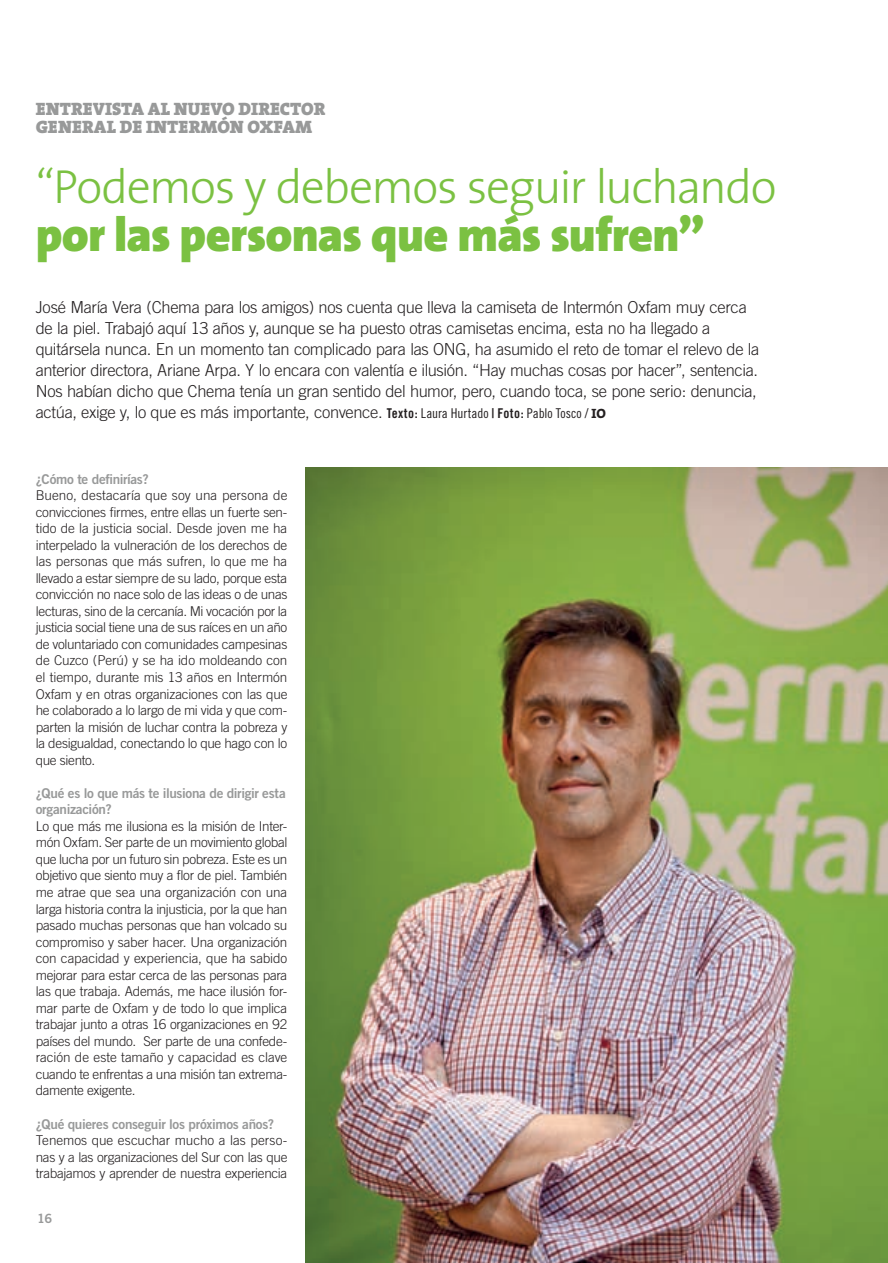
<style>
.page{position:relative;width:888px;height:1263px;background:#fff}
.page>*{position:absolute;margin:0;border:0;box-sizing:border-box;transform-origin:0 0}
.t1{font:300 48px "The Sans";letter-spacing:-.03em;color:#7bc142}
.t2{font:900 48px "The Sans";letter-spacing:-.015em;color:#7bc142}
.t3{font:900 18px "The Serif";letter-spacing:.005em;color:#989999}
.t4{font:300 16.5px/21px "Trade Gothic";letter-spacing:-.02em;color:#231f20}
.t5{font:300 13.5px/16.5px "Trade Gothic";letter-spacing:-.02em;color:#231f20;text-align:justify}
.t6{font:13.5px/16.5px "Trade Gothic Bold Two";letter-spacing:-.02em;color:#989999}
.t7{font:12.75px "Trade Gothic Bold Two";color:#989999}
.s1{font-family:"Trade Gothic Bold Cond Twenty";font-weight:400;font-size:13.5px}
.s2{font-family:"Trade Gothic Cond Eighteen";font-weight:400;font-size:13.5px}
.s3{font-family:"The Serif Extra Bold Caps";font-weight:400;font-size:13.5px}
</style>
<div class="page">
<img style="left:305px;top:467px;width:583px;height:795px">
<h2 class="t3" style="left:36px;top:93px;width:37px">ENTREV</h2>
<h2 class="t3" style="left:105px;top:93px;width:19px">ISTA</h2>
<h2 class="t3" style="left:148px;top:93px;width:53px">AL NUEV</h2>
<h2 class="t3" style="left:222px;top:93px;width:48px">O DIRECT</h2>
<h2 class="t3" style="left:301px;top:93px;width:25px">OR</h2>
<h2 class="t3" style="left:36px;top:111px;width:49px">GENERAL</h2>
<h2 class="t3" style="left:120px;top:111px;width:61px">DE INTERM</h2>
<h2 class="t3" style="left:217px;top:111px;width:70px">ÓN OXFAM</h2>
<h1 class="t1" style="left:36px;top:147px;width:742px">“Podemos y debemos seguir luchando</h1>
<h1 class="t2" style="left:36px;top:194px;width:671px">por las personas que más sufren”</h1>
<p class="t4" style="left:36px;top:297px;width:725px">José María Vera (Chema para los amigos) nos cuenta que lleva la camiseta de I ntermón Oxfam muy cerca de la piel. Trabajó aquí 13 años y, aunque se ha puesto otras camisetas encima, esta no ha llegado a quitársela nunca. En un momento tan complicado para las ONG , ha asumido el reto de tomar el relevo de la anterior directora, Ariane Arpa. Y lo encara con valentía e ilusión. “Hay muchas cosas por hacer”, sentencia.<br>Nos habían dicho que Chema tenía un gran sentido del humor, pero, cuando toca, se pone serio: denuncia, actúa, exige y, lo que es más importante, convence. <span class="s1">Texto:</span> <span class="s2">Laura Hurtado</span> <span class="s1">| Foto:</span> <span class="s2">Pablo Tosco /</span> <span class="s3">IO</span></p>
<p class="t6" style="left:36px;top:470px;width:115px">¿Cómo te definirías?</p>
<p class="t5" style="left:36px;top:487px;width:253px">Bueno, destacaría que soy una persona de convicciones firmes, entre ellas un fuerte sen&shy;tido de la justicia social. Desde joven me ha interpelado la vulneración de los derechos de las personas que más sufren, lo que me ha llevado a estar siempre de su lado, porque esta convicción no nace solo de las ideas o de unas lecturas, sino de la cercanía. Mi vocación por la justicia social tiene una de sus raíces en un año de voluntariado con comunidades campesinas de Cuzco (Perú) y se ha ido moldeando con el tiempo, durante mis 13 años en I ntermón Oxfam y en otras organizaciones con las que he colaborado a lo largo de mi vida y que com&shy;parten la misión de luchar contra la pobreza y la desigualdad, conectando lo que hago con lo que siento.</p>
<p class="t6" style="left:36px;top:784px;width:252px">¿Qué es lo que más te ilusiona de dirigir esta organización?</p>
<p class="t5" style="left:36px;top:817px;width:253px">Lo que más me ilusiona es la misión de I nter&shy;món Oxfam. Ser parte de un movimiento global que lucha por un futuro sin pobreza. Este es un objetivo que siento muy a flor de piel. También me atrae que sea una organización con una larga historia contra la injusticia, por la que han pasado muchas personas que han volcado su compromiso y saber hacer. Una organización con capacidad y experiencia, que ha sabido mejorar para estar cerca de las personas para las que trabaja. Además, me hace ilusión for&shy;mar parte de Oxfam y de todo lo que implica trabajar junto a otras 16 organizaciones en 92 países del mundo. Ser parte de una confede&shy;ración de este tamaño y capacidad es clave cuando te enfrentas a una misión tan extrema&shy;damente exigente.</p>
<p class="t6" style="left:36px;top:1114px;width:240px">¿Qué quieres conseguir los próximos años?</p>
<p class="t5" style="left:36px;top:1131px;width:253px">Tenemos que escuchar mucho a las perso&shy;nas y a las organizaciones del Sur con las que trabajamos y aprender de nuestra experiencia</p>
<p class="t7" style="left:37px;top:1210px;width:16px">16</p>
</div>
